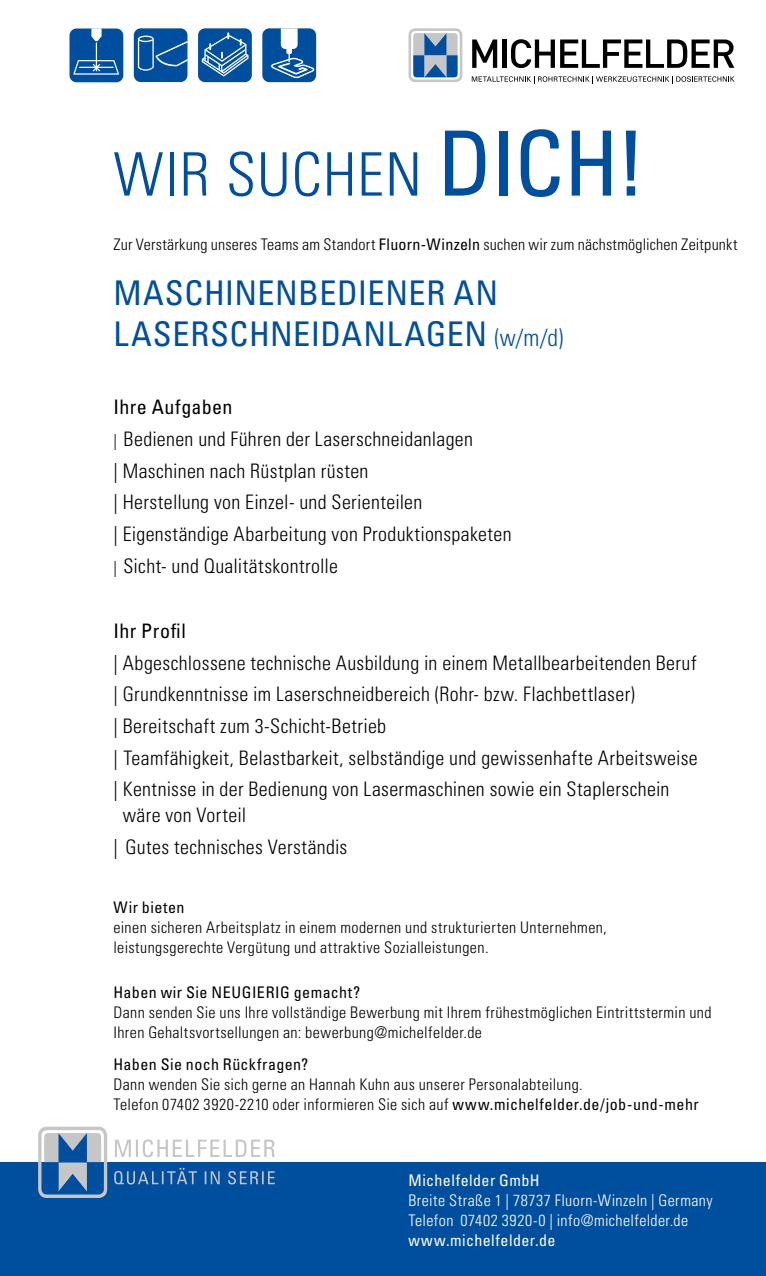
<style>
.page{position:relative;width:766px;height:1276px;background:#fff}
.page>*{position:absolute;margin:0;border:0;box-sizing:border-box;transform-origin:0 0}
.t1{font:300 condensed 60px "Univers LT Std";letter-spacing:.02em;color:#004f9f}
.t2{font:condensed 34px/40.8px "Univers LT Std";letter-spacing:.015em;color:#004f9f}
.t3{font:300 condensed 20px/31.6px "Univers LT Std";letter-spacing:.015em;color:#000}
.t4{font:condensed 20px "Univers LT Std";letter-spacing:.025em;color:#000}
.t5{font:300 condensed 16px/20px "Univers LT Std";letter-spacing:.025em;color:#000}
.t6{font:300 condensed 16px/20px "Univers LT Std";letter-spacing:.025em;color:#fff}
.t7{font:condensed 16px "Univers LT Std";letter-spacing:.025em;color:#000}
.t8{font:condensed 16px "Univers LT Std";letter-spacing:.03em;color:#fff}
.s1{font-weight:400;font-size:90px}
.s2{font-weight:400}
.s3{font-weight:300;font-size:24px}
.s4{font-size:16px}
</style>
<div class="page">
<div style="left:0;top:1162px;width:765px;height:114px;background:#004f9f"></div>
<svg style="left:408px;top:28px;width:54px;height:54px;background:#8da7c2"></svg>
<svg style="left:472px;top:40px;width:25px;height:28px"></svg>
<hr style="left:502px;top:40px;width:4px;height:28px;background:#000">
<svg style="left:511px;top:39px;width:43px;height:29px"></svg>
<svg style="left:560px;top:40px;width:174px;height:28px"></svg>
<svg style="left:471px;top:76px;width:263px;height:7px"></svg>
<svg style="left:114px;top:1167px;width:161px;height:17px"></svg>
<svg style="left:115px;top:1139px;width:159px;height:18px"></svg>
<svg style="left:38px;top:1126px;width:69px;height:72px"></svg>
<div style="left:69px;top:29px;width:54px;height:53px;background:#004f9f;border-radius:7px"></div>
<svg style="left:73px;top:28px;width:46px;height:47px"></svg>
<div style="left:134px;top:28px;width:53px;height:54px;background:#004f9f;border-radius:7px"></div>
<svg style="left:138px;top:36px;width:49px;height:35px"></svg>
<div style="left:198px;top:28px;width:54px;height:54px;background:#004f9f;border-radius:7px"></div>
<svg style="left:202px;top:32px;width:46px;height:44px"></svg>
<div style="left:262px;top:28px;width:54px;height:54px;background:#004f9f;border-radius:7px"></div>
<svg style="left:271px;top:28px;width:43px;height:50px"></svg>
<h1 class="t1" style="left:113px;top:138px;width:533px">WIR SUCHEN <span class="s1">DICH!</span></h1>
<p class="t5" style="left:113px;top:234px;width:625px">Zur Verstärkung unseres Teams am Standort <span class="s2">Fluorn-Winzeln</span> suchen wir zum nächstmöglichen Zeitpunkt</p>
<h2 class="t2" style="left:113px;top:272px;width:451px">MASCHINENBEDIENER AN<br>LASERSCHNEIDANLAGEN <span class="s3">(w/m/d)</span></h2>
<p class="t3" style="left:113px;top:391px;width:399px"><span class="s2">Ihre Aufgaben<br></span><span class="s4">|</span> Bedienen und Führen der Laserschneidanlagen<br>| Maschinen nach Rüstplan rüsten<br>| Herstellung von Einzel- und Serienteilen<br>| Eigenständige Abarbeitung von Produktionspaketen <span class="s4">|</span> Sicht- und Qualitätskontrolle</p>
<p class="t4" style="left:113px;top:618px;width:74px">Ihr Profil</p>
<p class="t3" style="left:113px;top:647px;width:585px">| Abgeschlossene technische Ausbildung in einem Metallbearbeitenden Beruf | Grundkenntnisse im Laserschneidbereich (Rohr- bzw. Flachbettlaser)<br>| Bereitschaft zum 3-Schicht-Betrieb<br>| Teamfähigkeit, Belastbarkeit, selbständige und gewissenhafte Arbeitsweise | Kentnisse in der Bedienung von Lasermaschinen sowie ein Staplerschein</p>
<p class="t3" style="left:113px;top:799px;width:235px;text-indent:9px">wäre von Vorteil<br>| Gutes technisches Verständis</p>
<p class="t7" style="left:113px;top:897px;width:73px">Wir bieten</p>
<p class="t5" style="left:113px;top:917px;width:494px">einen sicheren Arbeitsplatz in einem modernen und strukturierten Unternehmen, leistungsgerechte Vergütung und attraktive Sozialleistungen.</p>
<p class="t7" style="left:113px;top:982px;width:248px">Haben wir Sie NEUGIERIG gemacht?</p>
<p class="t5" style="left:113px;top:1002px;width:599px">Dann senden Sie uns Ihre vollständige Bewerbung mit Ihrem frühestmöglichen Eintrittstermin und<br>Ihren Gehaltsvortsellungen an: bewerbung@michelfelder.de</p>
<p class="t7" style="left:113px;top:1054px;width:196px">Haben Sie noch Rückfragen?</p>
<p class="t5" style="left:113px;top:1074px;width:586px">Dann wenden Sie sich gerne an Hannah Kuhn aus unserer Personalabteilung.<br>Telefon 07402 3920-2210 oder informieren Sie sich auf <span class="s2">www.michelfelder.de/job-und-mehr</span></p>
<p class="t8" style="left:408px;top:1169px;width:133px">Michelfelder GmbH</p>
<p class="t6" style="left:408px;top:1190px;width:305px">Breite Straße 1 | 78737 Fluorn-Winzeln | Germany<br>Telefon 07402 3920-0 | info@michelfelder.de</p>
<p class="t8" style="left:408px;top:1229px;width:149px">www.michelfelder.de</p>
</div>
